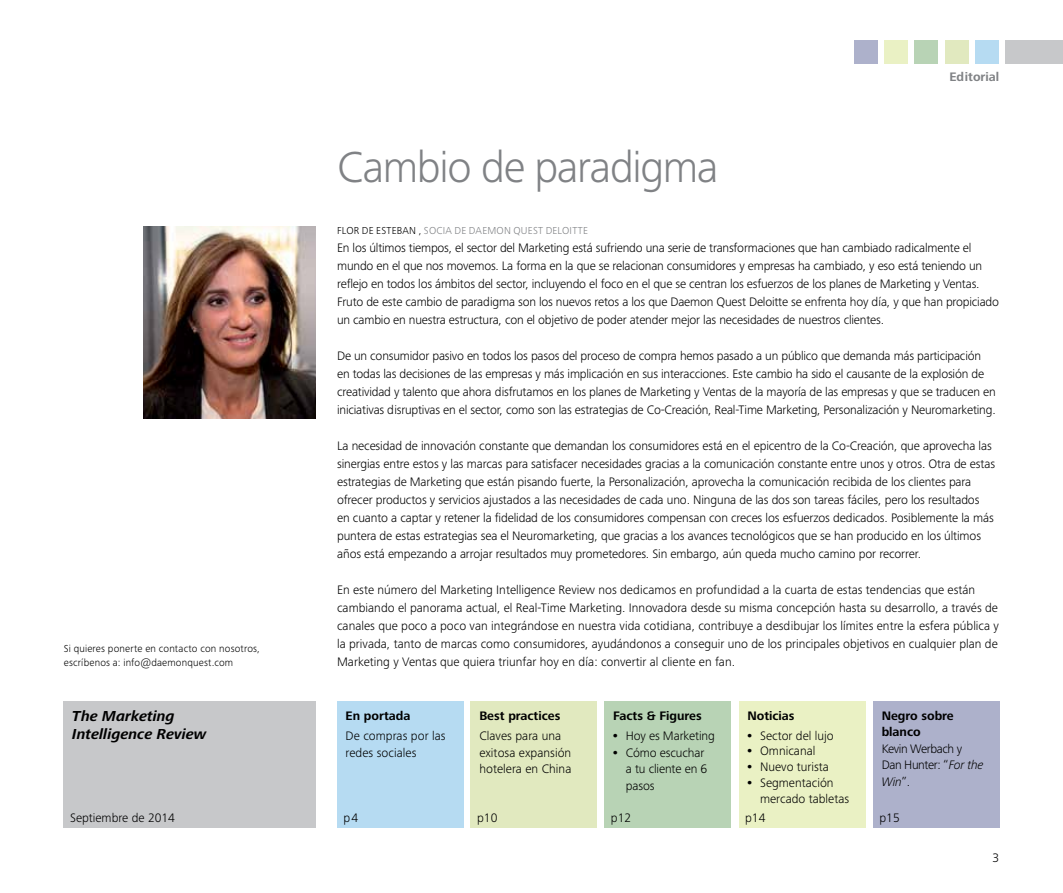
<style>
.page{position:relative;width:1063px;height:893px;background:#fff}
.page>*{position:absolute;margin:0;border:0;box-sizing:border-box;transform-origin:0 0}
.t1{font:300 45px "Frutiger Next Pro";letter-spacing:-.03em;color:#808285}
.t2{font:italic 700 15px/18px "Frutiger Next Pro";color:#000}
.t3{font:300 12.75px/18px "Frutiger Next Pro";letter-spacing:-.01em;color:#000}
.t4{font:700 12.75px/16.5px "Frutiger Next Pro";color:#000}
.t5{font:300 12.75px/16.5px "Frutiger Next Pro";letter-spacing:-.035em;color:#000}
.t6{font:700 12.75px "Frutiger Next Pro";color:#808285}
.t7{font:300 10.5px/13.5px "Frutiger Next Pro";letter-spacing:.015em;color:#000}
.t8{font:300 10.5px "Frutiger Next Pro";letter-spacing:.02em;color:#808285}
.s1{color:#000}
.s2{font-family:"Arial";font-weight:700}
.s3{font-style:italic}
</style>
<div class="page">
<div style="left:975px;top:40px;width:24px;height:24px;background:#b6dbf2"></div>
<div style="left:1006px;top:40px;width:57px;height:24px;background:#c7c8ca"></div>
<div style="left:945px;top:40px;width:24px;height:24px;background:#e1e9bf"></div>
<div style="left:914px;top:40px;width:24px;height:24px;background:#b8d3b5"></div>
<div style="left:884px;top:40px;width:24px;height:24px;background:#eaf1c4"></div>
<div style="left:854px;top:40px;width:24px;height:24px;background:#adb1cb"></div>
<div style="left:64px;top:702px;width:252px;height:126px;background:#c7c8ca"></div>
<div style="left:337px;top:702px;width:126px;height:126px;background:#b6dbf2"></div>
<div style="left:471px;top:702px;width:126px;height:126px;background:#e1e9bf"></div>
<div style="left:605px;top:702px;width:126px;height:126px;background:#b8d3b5"></div>
<div style="left:739px;top:702px;width:126px;height:126px;background:#eaf1c4"></div>
<div style="left:873px;top:702px;width:126px;height:126px;background:#adb1cb"></div>
<img style="left:144px;top:226px;width:172px;height:193px">
<p class="t7" style="left:64px;top:642px;width:198px">Si quieres ponerte en contacto con nosotros, escríbenos a: info@daemonquest.com</p>
<p class="t6" style="left:949px;top:70px;width:51px">Editorial</p>
<h1 class="t1" style="left:337px;top:141px;width:383px">Cambio de paradigma</h1>
<p class="t8" style="left:337px;top:224px;width:252px"><span class="s1">FLOR DE ESTEBAN ,</span> SOCIA DE DAEMON QUEST DELOITTE</p>
<p class="t3" style="left:337px;top:239px;width:663px">En los últimos tiempos, el sector del Marketing está sufriendo una serie de transformaciones que han cambiado radicalmente el mundo en el que nos movemos. La forma en la que se relacionan consumidores y empresas ha cambiado, y eso está teniendo un reflejo en todos los ámbitos del sector, incluyendo el foco en el que se centran los esfuerzos de los planes de Marketing y Ventas.<br>Fruto de este cambio de paradigma son los nuevos retos a los que Daemon Quest Deloitte se enfrenta hoy día, y que han propiciado un cambio en nuestra estructura, con el objetivo de poder atender mejor las necesidades de nuestros clientes.</p>
<p class="t3" style="left:337px;top:347px;width:660px">De un consumidor pasivo en todos los pasos del proceso de compra hemos pasado a un público que demanda más participación en todas las decisiones de las empresas y más implicación en sus interacciones. Este cambio ha sido el causante de la explosión de creatividad y talento que ahora disfrutamos en los planes de Marketing y Ventas de la mayoría de las empresas y que se traducen en iniciativas disruptivas en el sector, como son las estrategias de Co-Creación, Real-Time Marketing, Personalización y Neuromarketing.</p>
<p class="t3" style="left:337px;top:437px;width:659px">La necesidad de innovación constante que demandan los consumidores está en el epicentro de la Co-Creación, que aprovecha las sinergias entre estos y las marcas para satisfacer necesidades gracias a la comunicación constante entre unos y otros. Otra de estas estrategias de Marketing que están pisando fuerte, la Personalización, aprovecha la comunicación recibida de los clientes para ofrecer productos y servicios ajustados a las necesidades de cada uno. Ninguna de las dos son tareas fáciles, pero los resultados en cuanto a captar y retener la fidelidad de los consumidores compensan con creces los esfuerzos dedicados. Posiblemente la más puntera de estas estrategias sea el Neuromarketing, que gracias a los avances tecnológicos que se han producido en los últimos años está empezando a arrojar resultados muy prometedores. Sin embargo, aún queda mucho camino por recorrer.</p>
<p class="t3" style="left:337px;top:581px;width:663px">En este número del Marketing Intelligence Review nos dedicamos en profundidad a la cuarta de estas tendencias que están cambiando el panorama actual, el Real-Time Marketing. Innovadora desde su misma concepción hasta su desarrollo, a través de canales que poco a poco van integrándose en nuestra vida cotidiana, contribuye a desdibujar los límites entre la esfera pública y la privada, tanto de marcas como consumidores, ayudándonos a conseguir uno de los principales objetivos en cualquier plan de Marketing y Ventas que quiera triunfar hoy en día: convertir al cliente en fan.</p>
<p class="t2" style="left:72px;top:707px;width:136px">The Marketing<br>Intelligence Review</p>
<p class="t4" style="left:346px;top:707px;width:66px">En portada</p>
<p class="t3" style="left:346px;top:728px;width:102px;line-height:16.5px">De compras por las redes sociales</p>
<p class="t3" style="left:70px;top:808px;width:106px">Septiembre de 2014</p>
<p class="t3" style="left:343px;top:808px;width:16px">p4</p>
<p class="t4" style="left:479px;top:707px;width:83px">Best practices</p>
<p class="t3" style="left:479px;top:728px;width:94px;line-height:16.5px">Claves para una exitosa expansión hotelera en China</p>
<p class="t3" style="left:477px;top:808px;width:22px">p10</p>
<p class="t4" style="left:613px;top:707px;width:90px">Facts &amp; Figures</p>
<p class="t3" style="left:613px;top:727px;width:103px"><span class="s2">•</span> Hoy es Marketing</p>
<p class="t3" style="left:626px;top:744px;width:83px;line-height:16.5px;text-indent:-13px"><span class="s2">•</span> Cómo escuchar a tu cliente en 6 pasos</p>
<p class="t3" style="left:611px;top:808px;width:22px">p12</p>
<p class="t4" style="left:747px;top:707px;width:49px">Noticias</p>
<p class="t3" style="left:747px;top:726px;width:88px"><span class="s2">•</span> Sector del lujo</p>
<p class="t3" style="left:747px;top:742px;width:70px"><span class="s2">•</span> Omnicanal</p>
<p class="t3" style="left:747px;top:758px;width:83px"><span class="s2">•</span> Nuevo turista</p>
<p class="t3" style="left:760px;top:774px;width:91px;line-height:16.5px;text-indent:-13px"><span class="s2">•</span> Segmentación mercado tabletas</p>
<p class="t3" style="left:745px;top:808px;width:22px">p14</p>
<p class="t4" style="left:882px;top:707px;width:73px">Negro sobre blanco</p>
<p class="t5" style="left:882px;top:740px;width:103px">Kevin Werbach y<br>Dan Hunter: “<span class="s3">For the<br>Win</span>”.</p>
<p class="t3" style="left:880px;top:808px;width:22px">p15</p>
<p class="t3" style="left:992px;top:849px;width:8px">3</p>
</div>
